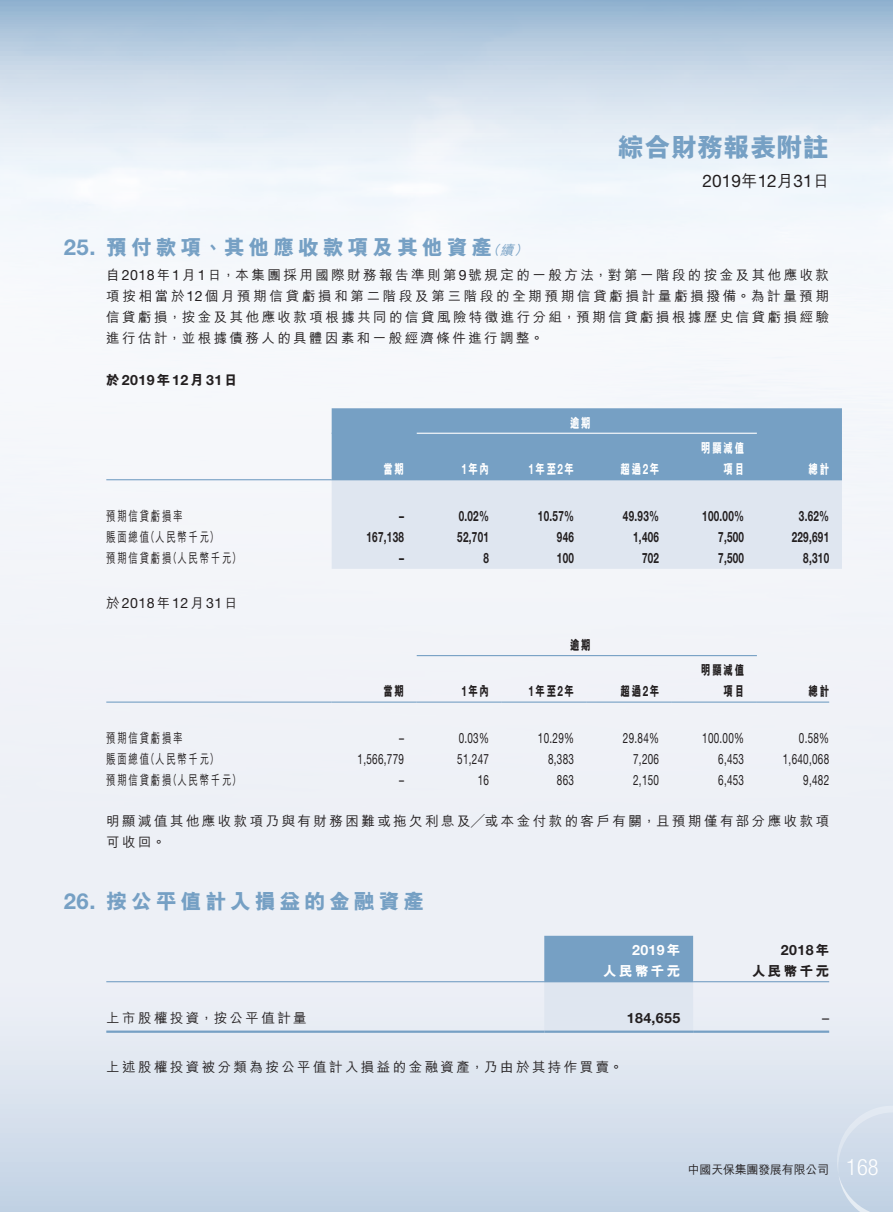
<style>
.page{position:relative;width:893px;height:1212px;background:#fff}
.page>*{position:absolute;margin:0;border:0;box-sizing:border-box;transform-origin:0 0}
.t1{font:800 26.4px "M Hei HK";color:#76a0c4}
.t2{font:300 condensed 22.5px "Helvetica Neue LT Std";color:#fff}
._01_Heading_1{font:700 22.05px "Helvetica Neue LT Std";color:#76a0c4}
._01_Heading_1-2{font:800 21px "M Hei HK";letter-spacing:.18em;color:#76a0c4}
.t3{font:17.4px "Helvetica Neue LT Std";color:#231f20}
._50_Table_Body{font:14.1px "Helvetica Neue LT Std";letter-spacing:.03em;color:#231f20;scale:.7 1}
._50_Table_Body-2{font:700 14.1px "Helvetica Neue LT Std";letter-spacing:.03em;color:#231f20;scale:.7 1}
._00_Body_text{font:700 14.1px "Helvetica Neue LT Std";letter-spacing:.03em;color:#231f20}
._00_Body_text-2{font:14.1px "Helvetica Neue LT Std";letter-spacing:.03em;color:#231f20}
._50_Table_Body-3{font:700 14.1px "Helvetica Neue LT Std";letter-spacing:.03em;color:#231f20}
._50_Table_Body-4{font:700 14.1px "Helvetica Neue LT Std";color:#fff}
._50_Table_Body-5{font:14.1px "Helvetica Neue LT Std";letter-spacing:.03em;color:#231f20}
._00_Body_text-3{font:500 13.5px/21px "M Hei HK";letter-spacing:.18em;color:#231f20;text-align:justify}
._50_Table_Body-6{font:500 13.5px "M Hei HK";letter-spacing:.18em;color:#231f20;scale:.7 1}
._50_Table_Body-7{font:800 13.5px "M Hei HK";letter-spacing:.18em;color:#fff;scale:.7 1}
._50_Table_Body-8{font:800 13.5px "M Hei HK";letter-spacing:.18em;color:#231f20;scale:.7 1}
._50_Table_Body-9{font:500 13.5px "M Hei HK";letter-spacing:.18em;color:#231f20}
._50_Table_Body-10{font:800 13.5px "M Hei HK";letter-spacing:.18em;color:#231f20}
._50_Table_Body-11{font:800 13.5px "M Hei HK";letter-spacing:.18em;color:#fff}
._01_Heading_1-3{font:italic 500 13.5px "M Hei HK";color:#76a0c4}
.t4{font:500 12px "M Hei HK";letter-spacing:-.02em;color:#231f20}
.s1{font-family:"M Hei HK";font-weight:500;font-size:16.5px}
.s2{font-family:"Helvetica Neue LT Std";font-weight:400;font-size:14.1px}
.s3{font-family:"M Hei HK";font-weight:800;font-size:13.5px}
.s4{font-family:"Helvetica Neue LT Std";font-weight:700;font-size:14.1px}
.s5{font-family:"M Hei HK";font-weight:500;font-size:13.5px}
</style>
<div class="page">
<div style="left:1px;top:0;width:892px;height:1212px;background:#c8d6e7"></div>
<img style="left:0;top:0;width:893px;height:1148px">
<svg style="left:833px;top:1098px;width:60px;height:114px"></svg>
<div style="left:332px;top:408px;width:510px;height:71px;background:#76a0c4"></div>
<div style="left:332px;top:480px;width:510px;height:89px;background:#dfe6f0"></div>
<hr style="left:332px;top:433px;width:85px;height:1px;background:#76a0c4">
<hr style="left:417px;top:433px;width:340px;height:1px;background:#fff">
<hr style="left:757px;top:433px;width:85px;height:1px;background:#76a0c4">
<hr style="left:106px;top:479px;width:226px;height:1px;background:#76a0c4">
<hr style="left:332px;top:479px;width:85px;height:1px;background:#76a0c4">
<hr style="left:417px;top:479px;width:85px;height:1px;background:#76a0c4">
<hr style="left:502px;top:479px;width:85px;height:1px;background:#76a0c4">
<hr style="left:587px;top:479px;width:85px;height:1px;background:#76a0c4">
<hr style="left:672px;top:479px;width:85px;height:1px;background:#76a0c4">
<hr style="left:757px;top:479px;width:85px;height:1px;background:#76a0c4">
<hr style="left:417px;top:655px;width:340px;height:1px;background:#76a0c4">
<hr style="left:106px;top:701px;width:226px;height:2px;background:#76a0c4">
<hr style="left:332px;top:701px;width:85px;height:2px;background:#76a0c4">
<hr style="left:417px;top:701px;width:85px;height:2px;background:#76a0c4">
<hr style="left:502px;top:701px;width:85px;height:2px;background:#76a0c4">
<hr style="left:587px;top:701px;width:85px;height:2px;background:#76a0c4">
<hr style="left:672px;top:701px;width:85px;height:2px;background:#76a0c4">
<hr style="left:757px;top:701px;width:72px;height:2px;background:#76a0c4">
<svg style="left:544px;top:936px;width:149px;height:94px;background:#abc3da"></svg>
<hr style="left:106px;top:981px;width:438px;height:1px;background:#76a0c4">
<hr style="left:544px;top:981px;width:149px;height:1px;background:#76a0c4">
<hr style="left:693px;top:981px;width:136px;height:1px;background:#76a0c4">
<hr style="left:106px;top:1030px;width:438px;height:3px;background:#76a0c4">
<hr style="left:544px;top:1030px;width:149px;height:3px;background:#76a0c4">
<hr style="left:693px;top:1030px;width:136px;height:3px;background:#76a0c4">
<h1 class="t1" style="left:618px;top:134px;width:213px">綜合財務報表附註</h1>
<p class="t3" style="left:703px;top:170px;width:128px">2019<span class="s1">年</span>12<span class="s1">月</span>31<span class="s1">日</span></p>
<p class="_01_Heading_1" style="left:64px;top:233px;width:33px">25.</p>
<p class="_01_Heading_1-2" style="left:106px;top:236px;width:388px">預付款項、其他應收款項及其他資產</p>
<p class="_01_Heading_1-3" style="left:486px;top:240px;width:19px">（</p>
<p class="_01_Heading_1-3" style="left:514px;top:240px;width:19px">(</p>
<p class="_01_Heading_1-3" style="left:500px;top:240px;width:19px">續</p>
<p class="_00_Body_text-3" style="left:106px;top:263px;width:724px">自<span class="s2">2018</span>年<span class="s2">1</span>月<span class="s2">1</span>日，本集團採用國際財務報告準則第<span class="s2">9</span>號規定的一般方法，對第一階段的按金及其他應收款項按相當於<span class="s2">12</span>個月預期信貸虧損和第二階段及第三階段的全期預期信貸虧損計量虧損撥備。為計量預期信貸虧損，按金及其他應收款項根據共同的信貸風險特徵進行分組，預期信貸虧損根據歷史信貸虧損經驗進行估計，並根據債務人的具體因素和一般經濟條件進行調整。</p>
<p class="_00_Body_text" style="left:106px;top:372px;width:133px"><span class="s3">於</span>2019<span class="s3">年</span>12<span class="s3">月</span>31<span class="s3">日</span></p>
<p class="_50_Table_Body-7" style="left:570px;top:416px;width:31px">逾期</p>
<p class="_50_Table_Body-7" style="left:621px;top:462px;width:56px">超過 年<span class="s4">2</span></p>
<p class="_50_Table_Body-7" style="left:701px;top:441px;width:63px">明顯減值</p>
<p class="_50_Table_Body-7" style="left:461px;top:462px;width:41px"><span class="s4">1</span>年內</p>
<p class="_50_Table_Body-7" style="left:529px;top:462px;width:66px"><span class="s4">1</span>年至 年<span class="s4">2</span></p>
<p class="_50_Table_Body-7" style="left:809px;top:462px;width:31px">總計</p>
<p class="_50_Table_Body-7" style="left:383px;top:462px;width:31px">當期</p>
<p class="_50_Table_Body-7" style="left:724px;top:462px;width:31px">項目</p>
<p class="_50_Table_Body-6" style="left:106px;top:506px;width:110px">預期信貸虧損率</p>
<p class="_50_Table_Body-2" style="left:399px;top:507px;width:9px">–</p>
<p class="_50_Table_Body-2" style="left:459px;top:507px;width:45px">0.02%</p>
<p class="_50_Table_Body-2" style="left:538px;top:507px;width:53px">10.57%</p>
<p class="_50_Table_Body-2" style="left:623px;top:507px;width:53px">49.93%</p>
<p class="_50_Table_Body-2" style="left:702px;top:507px;width:61px">100.00%</p>
<p class="_50_Table_Body-2" style="left:799px;top:507px;width:45px">3.62%</p>
<p class="_50_Table_Body-6" style="left:106px;top:527px;width:162px">賬面總 （值 人民幣千元(</p>
<p class="_50_Table_Body-2" style="left:366px;top:528px;width:55px">167,138</p>
<p class="_50_Table_Body-2" style="left:457px;top:528px;width:47px">52,701</p>
<p class="_50_Table_Body-2" style="left:557px;top:528px;width:26px">946</p>
<p class="_50_Table_Body-2" style="left:633px;top:528px;width:39px">1,406</p>
<p class="_50_Table_Body-2" style="left:718px;top:528px;width:39px">7,500</p>
<p class="_50_Table_Body-2" style="left:792px;top:528px;width:55px">229,691</p>
<p class="_50_Table_Body-6" style="left:106px;top:548px;width:194px">預期信貸虧 （損 人民幣千元(</p>
<p class="_00_Body_text-2" style="left:106px;top:594px;width:133px"><span class="s5">於</span>2018<span class="s5">年</span>12<span class="s5">月</span>31<span class="s5">日</span></p>
<p class="_50_Table_Body-2" style="left:399px;top:549px;width:9px">–</p>
<p class="_50_Table_Body-2" style="left:483px;top:549px;width:9px">8</p>
<p class="_50_Table_Body-2" style="left:557px;top:549px;width:26px">100</p>
<p class="_50_Table_Body-2" style="left:642px;top:549px;width:26px">702</p>
<p class="_50_Table_Body-2" style="left:718px;top:549px;width:39px">7,500</p>
<p class="_50_Table_Body-2" style="left:803px;top:549px;width:39px">8,310</p>
<p class="_50_Table_Body-8" style="left:570px;top:638px;width:31px">逾期</p>
<p class="_50_Table_Body-8" style="left:701px;top:664px;width:63px">明顯減值</p>
<p class="_50_Table_Body-8" style="left:383px;top:685px;width:31px">當期</p>
<p class="_50_Table_Body-8" style="left:461px;top:685px;width:41px"><span class="s4">1</span>年內</p>
<p class="_50_Table_Body-8" style="left:529px;top:685px;width:66px"><span class="s4">1</span>年至 年<span class="s4">2</span></p>
<p class="_50_Table_Body-8" style="left:621px;top:685px;width:56px">超過 年<span class="s4">2</span></p>
<p class="_50_Table_Body-8" style="left:724px;top:685px;width:31px">項目</p>
<p class="_50_Table_Body-8" style="left:809px;top:685px;width:31px">總計</p>
<p class="_50_Table_Body-6" style="left:106px;top:728px;width:110px">預期信貸虧損率</p>
<p class="_50_Table_Body" style="left:399px;top:729px;width:9px">–</p>
<p class="_50_Table_Body" style="left:459px;top:729px;width:45px">0.03%</p>
<p class="_50_Table_Body" style="left:538px;top:729px;width:53px">10.29%</p>
<p class="_50_Table_Body" style="left:623px;top:729px;width:53px">29.84%</p>
<p class="_50_Table_Body" style="left:702px;top:729px;width:61px">100.00%</p>
<p class="_50_Table_Body" style="left:799px;top:729px;width:45px">0.58%</p>
<p class="_50_Table_Body-6" style="left:106px;top:749px;width:162px">賬面總 （值 人民幣千元(</p>
<p class="_50_Table_Body" style="left:358px;top:750px;width:68px">1,566,779</p>
<p class="_50_Table_Body" style="left:457px;top:750px;width:47px">51,247</p>
<p class="_50_Table_Body" style="left:548px;top:750px;width:39px">8,383</p>
<p class="_50_Table_Body" style="left:633px;top:750px;width:39px">7,206</p>
<p class="_50_Table_Body" style="left:718px;top:750px;width:39px">6,453</p>
<p class="_50_Table_Body" style="left:783px;top:750px;width:68px">1,640,068</p>
<p class="_50_Table_Body-6" style="left:106px;top:770px;width:194px">預期信貸虧 （損 人民幣千元(</p>
<p class="_00_Body_text-3" style="left:106px;top:809px;width:724px">明顯減值其他應收款項乃與有財務困難或拖欠利息及╱或本金付款的客戶有關，且預期僅有部分應收款項可收回。</p>
<p class="_50_Table_Body" style="left:478px;top:771px;width:18px">16</p>
<p class="_50_Table_Body" style="left:557px;top:771px;width:26px">863</p>
<p class="_50_Table_Body" style="left:633px;top:771px;width:39px">2,150</p>
<p class="_50_Table_Body" style="left:718px;top:771px;width:39px">6,453</p>
<p class="_50_Table_Body" style="left:803px;top:771px;width:39px">9,482</p>
<p class="_50_Table_Body" style="left:399px;top:771px;width:9px">–</p>
<p class="_01_Heading_1" style="left:64px;top:887px;width:33px">26.</p>
<p class="_01_Heading_1-2" style="left:106px;top:890px;width:320px">按公平值計入損益的金融資產</p>
<p class="_50_Table_Body-4" style="left:632px;top:941px;width:50px">2019<span class="s3">年</span></p>
<p class="_50_Table_Body-11" style="left:603px;top:964px;width:79px">人民幣千元</p>
<p class="_50_Table_Body-9" style="left:106px;top:1008px;width:202px">上市股權投資，按公平值計量</p>
<p class="_00_Body_text-3" style="left:106px;top:1055px;width:518px">上述股權投資被分類為按公平值計入損益的金融資產，乃由於其持作買賣。</p>
<p class="_50_Table_Body-3" style="left:627px;top:1009px;width:55px">184,655</p>
<p class="_50_Table_Body-3" style="left:781px;top:941px;width:50px">2018 <span class="s3">年</span></p>
<p class="_50_Table_Body-10" style="left:752px;top:964px;width:79px">人民幣千元</p>
<p class="_50_Table_Body-5" style="left:822px;top:1009px;width:9px">–</p>
<p class="t4" style="left:688px;top:1161px;width:143px">中國天保集團發展有限公司</p>
<h2 class="t2" style="left:846px;top:1154px;width:34px">168</h2>
</div>
